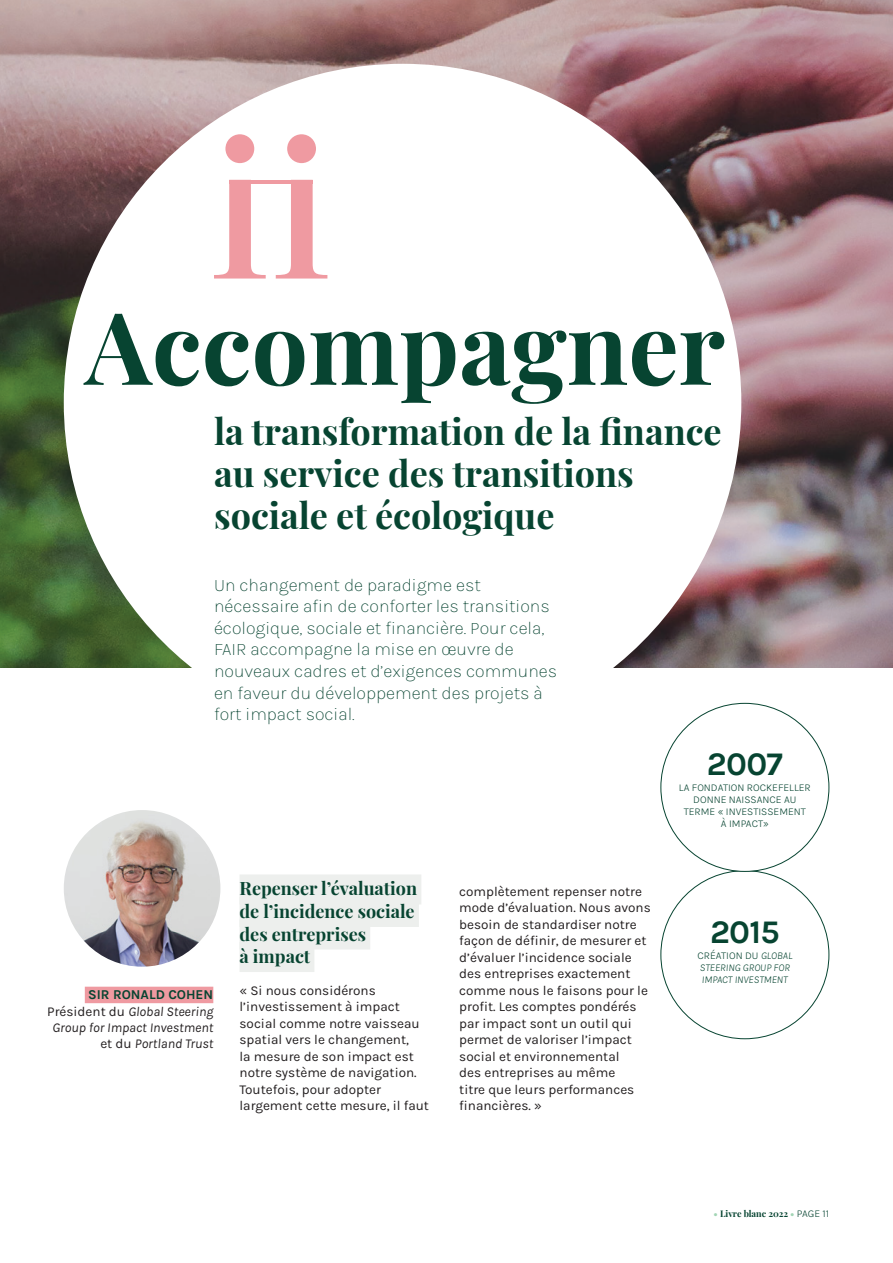
<style>
.page{position:relative;width:893px;height:1263px;background:#fff}
.page>*{position:absolute;margin:0;border:0;box-sizing:border-box;transform-origin:0 0}
.t1{font:700 100.35px "Playfair Display";color:#074431}
.t2{font:700 36px/42px "Playfair Display";color:#074431}
.t3{font:700 33px "Karla";letter-spacing:-.02em;color:#074431}
.t4{font:200 18px/21.6px "Karla";color:#074431}
.t5{font:700 18px/22.5px "Playfair Display";color:#074431}
.t6{font:13.5px/16.5px "Karla";color:#231f20}
.t7{font:italic 13.5px/16.2px "Karla";color:#231f20;text-align:right}
.t8{font:300 10.5px/12px "Karla";color:#074431;text-align:center}
.t9{font:italic 300 10.5px/12px "Karla";color:#074431}
.t10{font:700 9px "Playfair Display";color:#074431}
.s1{font-weight:700;font-style:normal;color:#074431}
.s2{font-style:normal}
.s3{color:#a2d5b5}
.s4{font-family:"Karla";font-weight:300;font-size:10.5px}
</style>
<div class="page">
<img style="left:0;top:0;width:893px;height:668px">
<div style="left:64px;top:64px;width:677px;height:677px;background:#fff;border-radius:50%"></div>
<div style="left:240px;top:874px;width:181px;height:30px;background:#edefed"></div>
<div style="left:240px;top:897px;width:179px;height:30px;background:#edefed"></div>
<div style="left:240px;top:919px;width:130px;height:30px;background:#edefed"></div>
<div style="left:240px;top:942px;width:74px;height:30px;background:#edefed"></div>
<img style="left:64px;top:810px;width:156px;height:157px;border-radius:78px">
<div style="left:85px;top:987px;width:128px;height:16px;background:#ef9aa1"></div>
<svg style="left:214px;top:183px;width:52px;height:96px"></svg>
<svg style="left:276px;top:183px;width:51px;height:96px"></svg>
<hr style="left:229px;top:180px;width:84px;height:3px;background:#ef9aa1">
<div style="left:225px;top:134px;width:29px;height:29px;background:#ef9aa1;border-radius:50%"></div>
<div style="left:287px;top:134px;width:29px;height:29px;background:#ef9aa1;border-radius:50%"></div>
<h1 class="t1" style="left:85px;top:269px;width:642px">Accompagner</h1>
<h2 class="t2" style="left:214px;top:407px;width:509px">la transformation de la finance au service des transitions sociale et écologique</h2>
<p class="t4" style="left:214px;top:573px;width:345px">Un changement de paradigme est nécessaire afin de conforter les transitions écologique, sociale et financière. Pour cela, FAIR accompagne la mise en œuvre de nouveaux cadres et d’exigences communes en faveur du développement des projets à fort impact social.</p>
<p class="t7" style="left:47px;top:986px;width:168px"><span class="s1">SIR RONALD COHEN<br></span><span class="s2">Président du</span> Global Steering<br>Group for Impact Investment <span class="s2">et du</span> Portland Trust</p>
<h3 class="t5" style="left:240px;top:876px;width:179px">Repenser l’évaluation de l’incidence sociale des entreprises<br>à impact</h3>
<p class="t6" style="left:240px;top:981px;width:191px">« Si nous considérons l’investissement à impact social comme notre vaisseau spatial vers le changement,<br>la mesure de son impact est notre système de navigation.<br>Toutefois, pour adopter largement cette mesure, il faut</p>
<p class="t6" style="left:459px;top:882px;width:193px">complètement repenser notre mode d’évaluation. Nous avons besoin de standardiser notre façon de définir, de mesurer et d’évaluer l’incidence sociale des entreprises exactement comme nous le faisons pour le profit. Les comptes pondérés par impact sont un outil qui permet de valoriser l’impact social et environnemental<br>des entreprises au même<br>titre que leurs performances financières. »</p>
<h3 class="t3" style="left:707px;top:743px;width:78px">2007</h3>
<p class="t8" style="left:679px;top:781px;width:133px">LA FONDATION ROCKEFELLER<br>DONNE NAISSANCE AU<br>TERME « INVESTISSEMENT<br>À IMPACT»</p>
<h3 class="t3" style="left:710px;top:910px;width:71px">2015</h3>
<p class="t9" style="left:697px;top:949px;width:96px"><span class="s2">CRÉATION DU</span> GLOBAL<br>STEERING GROUP FOR<br>IMPACT INVESTMENT</p>
<p class="t10" style="left:714px;top:1207px;width:117px"><span class="s3">•</span> Livre blanc 2022 <span class="s3">•</span> <span class="s4">PAGE 11</span></p>
</div>
